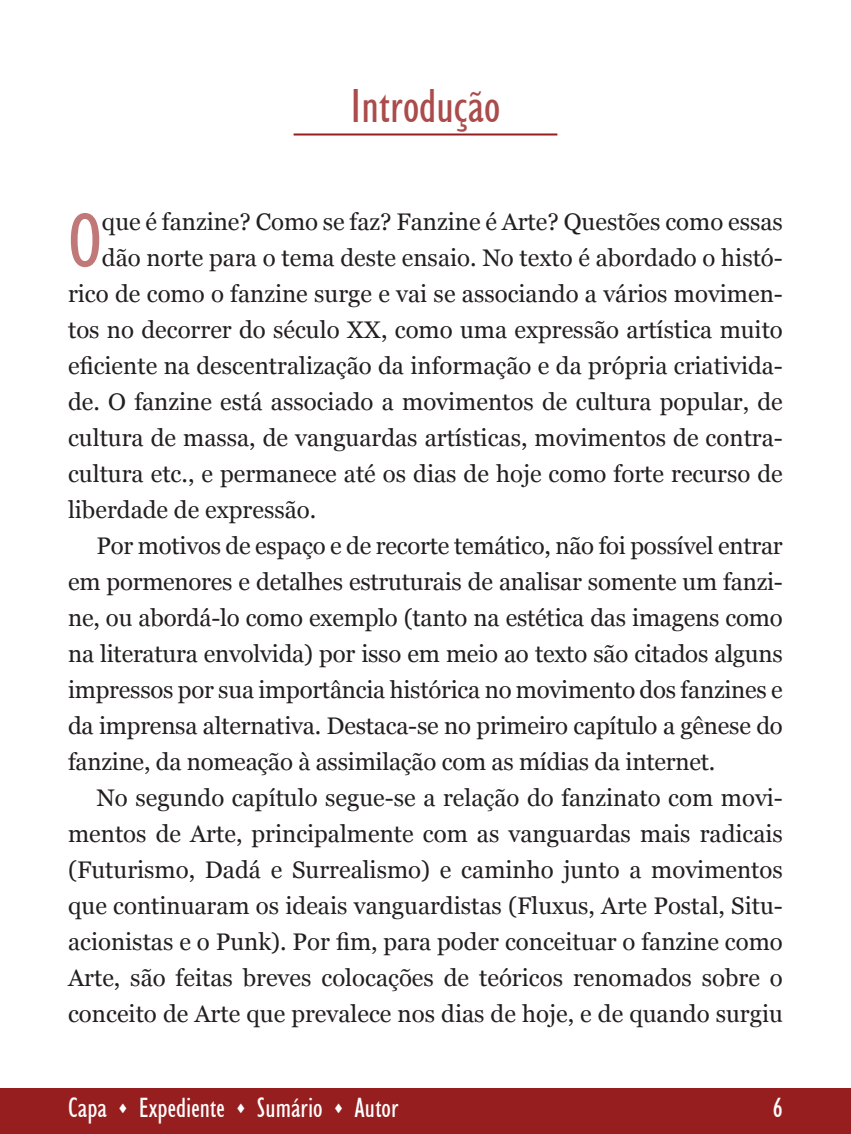
<style>
.page{position:relative;width:851px;height:1134px;background:#fff}
.page>*{position:absolute;margin:0;border:0;box-sizing:border-box;transform-origin:0 0}
.t1{font:condensed 76.8px "Humanist 521 BT";color:#c07878}
.t2{font:condensed 48px "Humanist 521 BT";color:#ab4b4b}
.t3{font:condensed 28px "Humanist 521 BT";color:#fff}
.t4{font:24px "Georgia";color:#231f20}
</style>
<div class="page">
<div style="left:0;top:1089px;width:850px;height:45px;background:#961e1e"></div>
<hr style="left:293px;top:133px;width:264px;height:2px;background:#961e1e">
<h2 class="t2" style="left:350px;top:78px;width:151px">Introdução</h2>
<h1 class="t1" style="left:68px;top:196px;width:35px">O</h1>
<p class="t4" style="left:102px;top:207px;width:682px">que é fanzine? Como se faz? Fanzine é Arte? Questões como essas</p>
<p class="t4" style="left:102px;top:243px;width:682px">dão norte para o tema deste ensaio. No texto é abordado o histó-</p>
<p class="t4" style="left:68px;top:279px;width:716px">rico de como o fanzine surge e vai se associando a vários movimen-</p>
<p class="t4" style="left:68px;top:315px;width:716px">tos no decorrer do século XX, como uma expressão artística muito</p>
<p class="t4" style="left:68px;top:351px;width:716px">eficiente na descentralização da informação e da própria criativida-</p>
<p class="t4" style="left:68px;top:387px;width:716px">de. O fanzine está associado a movimentos de cultura popular, de</p>
<p class="t4" style="left:68px;top:423px;width:716px">cultura de massa, de vanguardas artísticas, movimentos de contra-</p>
<p class="t4" style="left:68px;top:459px;width:716px">cultura etc., e permanece até os dias de hoje como forte recurso de</p>
<p class="t4" style="left:68px;top:495px;width:250px">liberdade de expressão.</p>
<p class="t4" style="left:96px;top:531px;width:687px">Por motivos de espaço e de recorte temático, não foi possível entrar</p>
<p class="t4" style="left:68px;top:567px;width:716px">em pormenores e detalhes estruturais de analisar somente um fanzi-</p>
<p class="t4" style="left:68px;top:603px;width:716px">ne, ou abordá-lo como exemplo (tanto na estética das imagens como</p>
<p class="t4" style="left:68px;top:639px;width:716px">na literatura envolvida) por isso em meio ao texto são citados alguns</p>
<p class="t4" style="left:68px;top:675px;width:716px">impressos por sua importância histórica no movimento dos fanzines e</p>
<p class="t4" style="left:68px;top:711px;width:716px">da imprensa alternativa. Destaca-se no primeiro capítulo a gênese do</p>
<p class="t4" style="left:68px;top:747px;width:648px">fanzine, da nomeação à assimilação com as mídias da internet.</p>
<p class="t4" style="left:96px;top:783px;width:687px">No segundo capítulo segue-se a relação do fanzinato com movi-</p>
<p class="t4" style="left:68px;top:819px;width:716px">mentos de Arte, principalmente com as vanguardas mais radicais</p>
<p class="t4" style="left:68px;top:855px;width:716px">(Futurismo, Dadá e Surrealismo) e caminho junto a movimentos</p>
<p class="t4" style="left:68px;top:891px;width:716px">que continuaram os ideais vanguardistas (Fluxus, Arte Postal, Situ-</p>
<p class="t4" style="left:68px;top:927px;width:716px">acionistas e o Punk). Por fim, para poder conceituar o fanzine como</p>
<p class="t4" style="left:68px;top:963px;width:716px">Arte, são feitas breves colocações de teóricos renomados sobre o</p>
<p class="t4" style="left:68px;top:999px;width:716px">conceito de Arte que prevalece nos dias de hoje, e de quando surgiu</p>
<p class="t3" style="left:68px;top:1091px;width:332px">Capa ▲ Expediente ▲ Sumário ▲ Autor</p>
<p class="t3" style="left:772px;top:1091px;width:12px">6</p>
</div>
